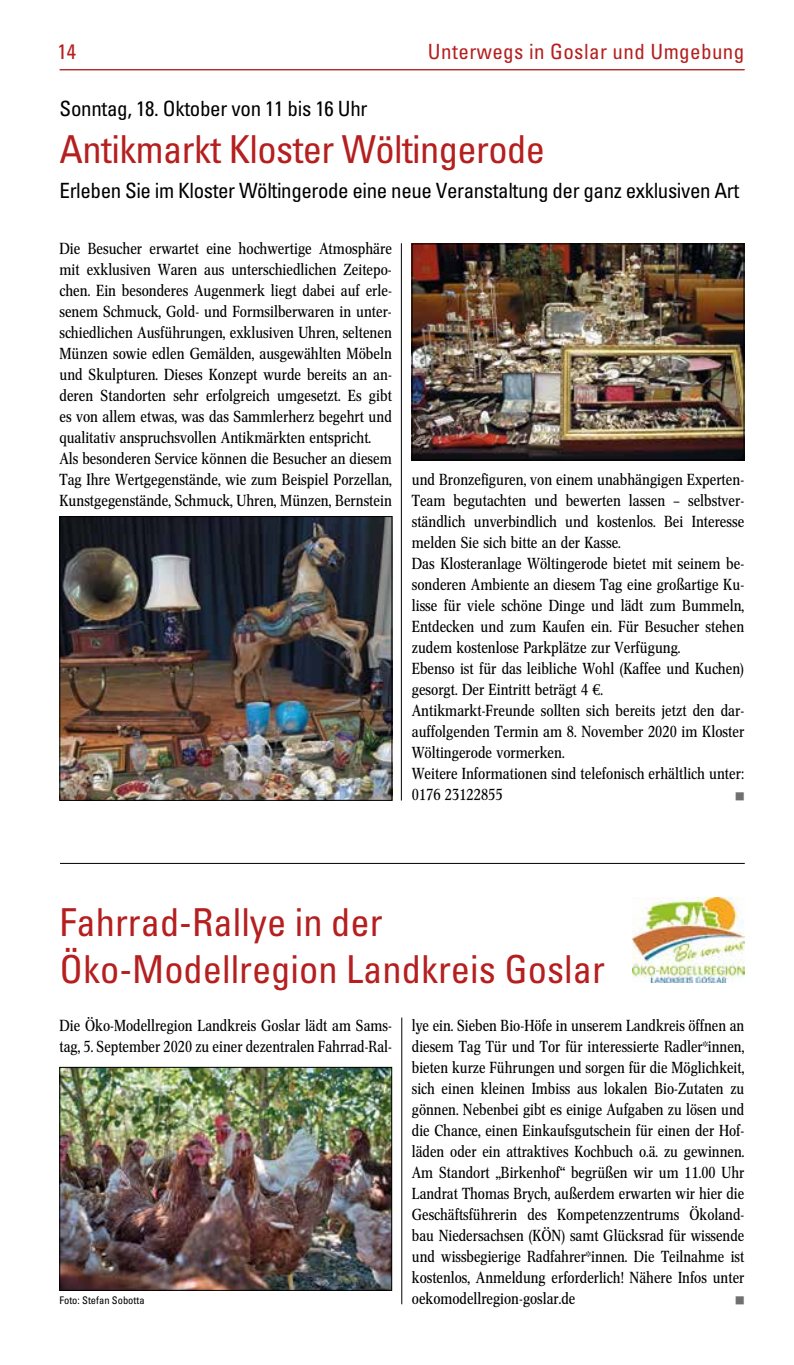
<style>
.page{position:relative;width:794px;height:1365px;background:#fff}
.page>*{position:absolute;margin:0;border:0;box-sizing:border-box;transform-origin:0 0}
.t1{font:condensed 38.5px/46.9px "Univers";color:#b51f1f}
.t2{font:condensed 21px "Univers";letter-spacing:-.02em;color:#000}
.t3{font:condensed 21px "Univers";letter-spacing:.02em;color:#b51f1f}
.t4{font:15.75px/21px "Concorde Nova";color:#000}
.t5{font:condensed 10.5px "Univers";color:#000}
.t6{font:8.75px "Zapf Dingbats IT Cby BT";color:#706f6f}
.s1{font-family:"Euro Serif"}
</style>
<div class="page">
<hr style="left:60px;top:69px;width:684px;height:1px;background:#b51f1f">
<hr style="left:401px;top:243px;width:1px;height:557px;background:#000">
<img style="left:414px;top:246px;width:328px;height:212px">
<div style="left:412px;top:244px;width:332px;height:216px;border:1px solid #000"></div>
<img style="left:62px;top:518px;width:328px;height:280px">
<div style="left:60px;top:516px;width:332px;height:284px;border:1px solid #000"></div>
<hr style="left:401px;top:1017px;width:1px;height:286px;background:#000">
<img style="left:62px;top:1069px;width:328px;height:219px">
<div style="left:60px;top:1067px;width:332px;height:223px;border:1px solid #000"></div>
<img style="left:632px;top:897px;width:112px;height:85px">
<hr style="left:60px;top:863px;width:685px;height:1px;background:#000">
<h2 class="t3" style="left:58px;top:38px;width:20px">14</h2>
<h2 class="t3" style="left:428px;top:38px;width:318px">Unterwegs in Goslar und Umgebung</h2>
<h2 class="t2" style="left:60px;top:95px;width:309px">Sonntag, 18. Oktober von 11 bis 16 Uhr</h2>
<h1 class="t1" style="left:60px;top:126px;width:487px">Antikmarkt Kloster Wöltingerode</h1>
<h2 class="t2" style="left:60px;top:177px;width:681px">Erleben Sie im Kloster Wöltingerode eine neue Veranstaltung der ganz exklusiven Art</h2>
<p class="t4" style="left:59px;top:238px;width:334px">Die Besucher erwartet eine hochwertige Atmosphäre mit exklusiven Waren aus unterschiedlichen Zeitepo&shy;chen. Ein besonderes Augenmerk liegt dabei auf erle&shy;senem Schmuck, Gold- und Formsilberwaren in unter&shy;schiedlichen Ausführungen, exklusiven Uhren, seltenen Münzen sowie edlen Gemälden, ausgewählten Möbeln und Skulpturen. Dieses Konzept wurde bereits an an&shy;deren Standorten sehr erfolgreich umgesetzt. Es gibt es von allem etwas, was das Sammlerherz begehrt und qualitativ anspruchsvollen Antikmärkten entspricht.<br>Als besonderen Service können die Besucher an diesem Tag Ihre Wertgegenstände, wie zum Beispiel Porzellan, Kunstgegenstände, Schmuck, Uhren, Münzen, Bernstein</p>
<p class="t4" style="left:412px;top:469px;width:334px">und Bronzefiguren, von einem unabhängigen Experten-Team begutachten und bewerten lassen – selbstver&shy;ständlich unverbindlich und kostenlos. Bei Interesse melden Sie sich bitte an der Kasse.<br>Das Klosteranlage Wöltingerode bietet mit seinem be&shy;sonderen Ambiente an diesem Tag eine großartige Ku&shy;lisse für viele schöne Dinge und lädt zum Bummeln, Entdecken und zum Kaufen ein. Für Besucher stehen zudem kostenlose Parkplätze zur Verfügung.<br>Ebenso ist für das leibliche Wohl (Kaffee und Kuchen) gesorgt. Der Eintritt beträgt 4 <span class="s1">e</span>.<br>Antikmarkt-Freunde sollten sich bereits jetzt den dar&shy;auffolgenden Termin am 8. November 2020 im Kloster Wöltingerode vormerken.<br>Weitere Informationen sind telefonisch erhältlich unter:<br>0176 23122855</p>
<p class="t6" style="left:735px;top:792px;width:10px">■</p>
<h1 class="t1" style="left:60px;top:897px;width:547px">Fahrrad-Rallye in der<br>Öko-Modellregion Landkreis Goslar</h1>
<p class="t4" style="left:60px;top:1015px;width:334px">Die Öko-Modellregion Landkreis Goslar lädt am Sams&shy;tag, 5. September 2020 zu einer dezentralen Fahrrad-Ral-</p>
<p class="t4" style="left:412px;top:1015px;width:334px;text-align:justify">lye ein. Sieben Bio-Höfe in unserem Landkreis öffnen an diesem Tag Tür und Tor für interessierte Radler*innen, bieten kurze Führungen und sorgen für die Möglichkeit, sich einen kleinen Imbiss aus lokalen Bio-Zutaten zu gönnen. Nebenbei gibt es einige Aufgaben zu lösen und die Chance, einen Einkaufsgutschein für einen der Hof&shy;läden oder ein attraktives Kochbuch o.ä. zu gewinnen.<br>Am Standort „Birkenhof“ begrüßen wir um 11.00 Uhr Landrat Thomas Brych, außerdem erwarten wir hier die Geschäftsführerin des Kompetenzzentrums Ökoland&shy;bau Niedersachsen (KÖN) samt Glücksrad für wissende und wissbegierige Radfahrer*innen. Die Teilnahme ist kostenlos, Anmeldung erforderlich! Nähere Infos unter</p>
<p class="t5" style="left:59px;top:1293px;width:87px">Foto: Stefan Sobotta</p>
<p class="t4" style="left:412px;top:1288px;width:165px">oekomodellregion-goslar.de</p>
<p class="t6" style="left:735px;top:1296px;width:10px">■</p>
</div>
